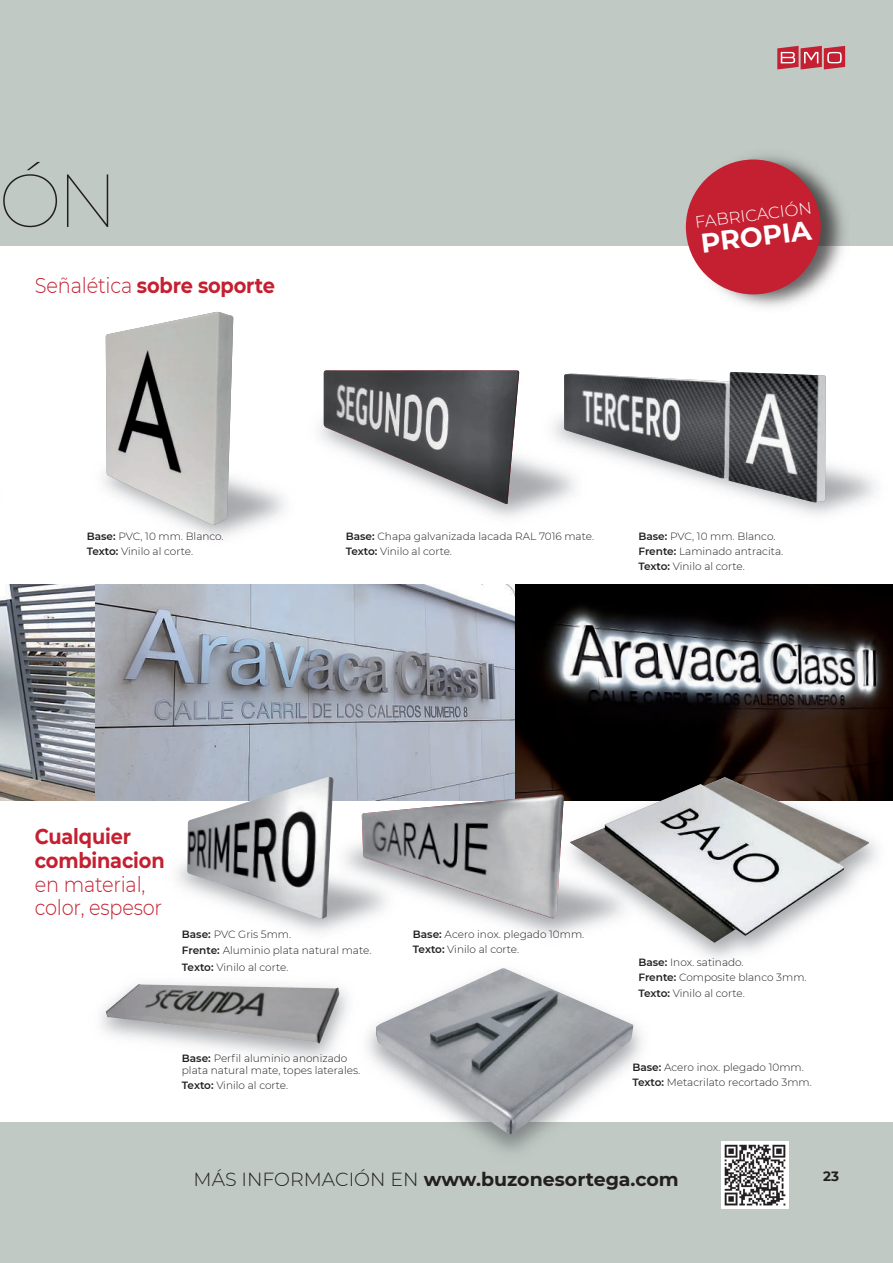
<style>
.page{position:relative;width:893px;height:1263px;background:#fff}
.page>*{position:absolute;margin:0;border:0;box-sizing:border-box;transform-origin:0 0}
.t1{font:100 75px "Montserrat";color:#231f20}
.t2{font:700 27px "Montserrat";color:#fff}
.t3{font:700 21.45px "Montserrat";letter-spacing:-.01em;color:#c42031;scale:.91 1}
.t4{font:300 21.3px/23.7px "Montserrat";letter-spacing:-.01em;color:#c42031;scale:.9 1}
.t5{font:700 21.3px/23.7px "Montserrat";letter-spacing:-.01em;color:#c42031;scale:.9 1}
.t6{font:700 18.9px "Montserrat";color:#231f20}
.t7{font:300 16.5px "Montserrat";color:#fff}
.t8{font:700 13.5px "Montserrat";color:#231f20}
.t9{font:300 10.5px/15.1px "Montserrat";color:#231f20}
.s1{font-weight:300}
.s2{font-weight:600}
</style>
<div class="page">
<img style="left:0;top:245px;width:893px;height:878px">
<div style="left:0;top:1123px;width:893px;height:140px;background:#c1c9c4"></div>
<img style="left:0;top:585px;width:893px;height:215px">
<div style="left:0;top:0;width:893px;height:245px;background:#c1c9c4"></div>
<img style="left:106px;top:312px;width:127px;height:213px">
<img style="left:570px;top:777px;width:299px;height:166px">
<img style="left:564px;top:372px;width:262px;height:130px">
<img style="left:187px;top:776px;width:146px;height:143px">
<img style="left:324px;top:370px;width:195px;height:134px">
<img style="left:362px;top:795px;width:202px;height:123px">
<img style="left:376px;top:968px;width:257px;height:166px">
<img style="left:106px;top:984px;width:233px;height:60px">
<svg style="left:777px;top:46px;width:68px;height:23px;background:#cb5460"></svg>
<img style="left:721px;top:1141px;width:68px;height:68px">
<img style="left:686px;top:155px;width:164px;height:159px">
<div style="left:686px;top:160px;width:135px;height:134px;background:#c42031;border-radius:50%"></div>
<h1 class="t1" style="left:-1px;top:150px;width:121px">ÓN</h1>
<h3 class="t3" style="left:35px;top:270px;width:265px"><span class="s1">Señalética</span> sobre soporte</h3>
<h3 class="t7" style="left:694px;top:211px;width:119px;rotate:-7deg">FABRICACIÓN</h3>
<h2 class="t2" style="left:698px;top:224px;width:113px;rotate:-7deg">PROPIA</h2>
<p class="t9" style="left:87px;top:528px;width:139px"><span class="s2">Base:</span> PVC, 10 mm. Blanco.<br><span class="s2">Texto:</span> Vinilo al corte.</p>
<p class="t9" style="left:346px;top:528px;width:250px"><span class="s2">Base:</span> Chapa galvanizada lacada RAL 7016 mate.<br><span class="s2">Texto:</span> Vinilo al corte.</p>
<p class="t9" style="left:638px;top:528px;width:146px"><span class="s2">Base:</span> PVC, 10 mm. Blanco.<br><span class="s2">Frente:</span> Laminado antracita.<br><span class="s2">Texto:</span> Vinilo al corte.</p>
<h3 class="t5" style="left:35px;top:824px;width:146px">Cualquier combinacion</h3>
<h3 class="t4" style="left:35px;top:872px;width:143px">en material, color, espesor</h3>
<p class="t9" style="left:182px;top:926px;width:191px;line-height:16.2px"><span class="s2">Base:</span> PVC Gris 5mm.<br><span class="s2">Frente:</span> Aluminio plata natural mate.<br><span class="s2">Texto:</span> Vinilo al corte.</p>
<p class="t9" style="left:413px;top:926px;width:173px"><span class="s2">Base:</span> Acero inox. plegado 10mm.<br><span class="s2">Texto:</span> Vinilo al corte.</p>
<p class="t9" style="left:182px;top:1051px;width:180px;line-height:12px"><span class="s2">Base:</span> Perfil aluminio anonizado plata natural mate, topes laterales.</p>
<p class="t9" style="left:182px;top:1077px;width:108px"><span class="s2">Texto:</span> Vinilo al corte.</p>
<p class="t9" style="left:638px;top:955px;width:170px"><span class="s2">Base:</span> Inox. satinado.<br><span class="s2">Frente:</span> Composite blanco 3mm.<br><span class="s2">Texto:</span> Vinilo al corte.</p>
<p class="t9" style="left:632px;top:1059px;width:181px"><span class="s2">Base:</span> Acero inox. plegado 10mm.<br><span class="s2">Texto:</span> Metacrilato recortado 3mm.</p>
<h3 class="t6" style="left:194px;top:1166px;width:487px"><span class="s1">MÁS INFORMACIÓN EN</span> www.buzonesortega.com</h3>
<p class="t8" style="left:823px;top:1166px;width:17px">23</p>
</div>
